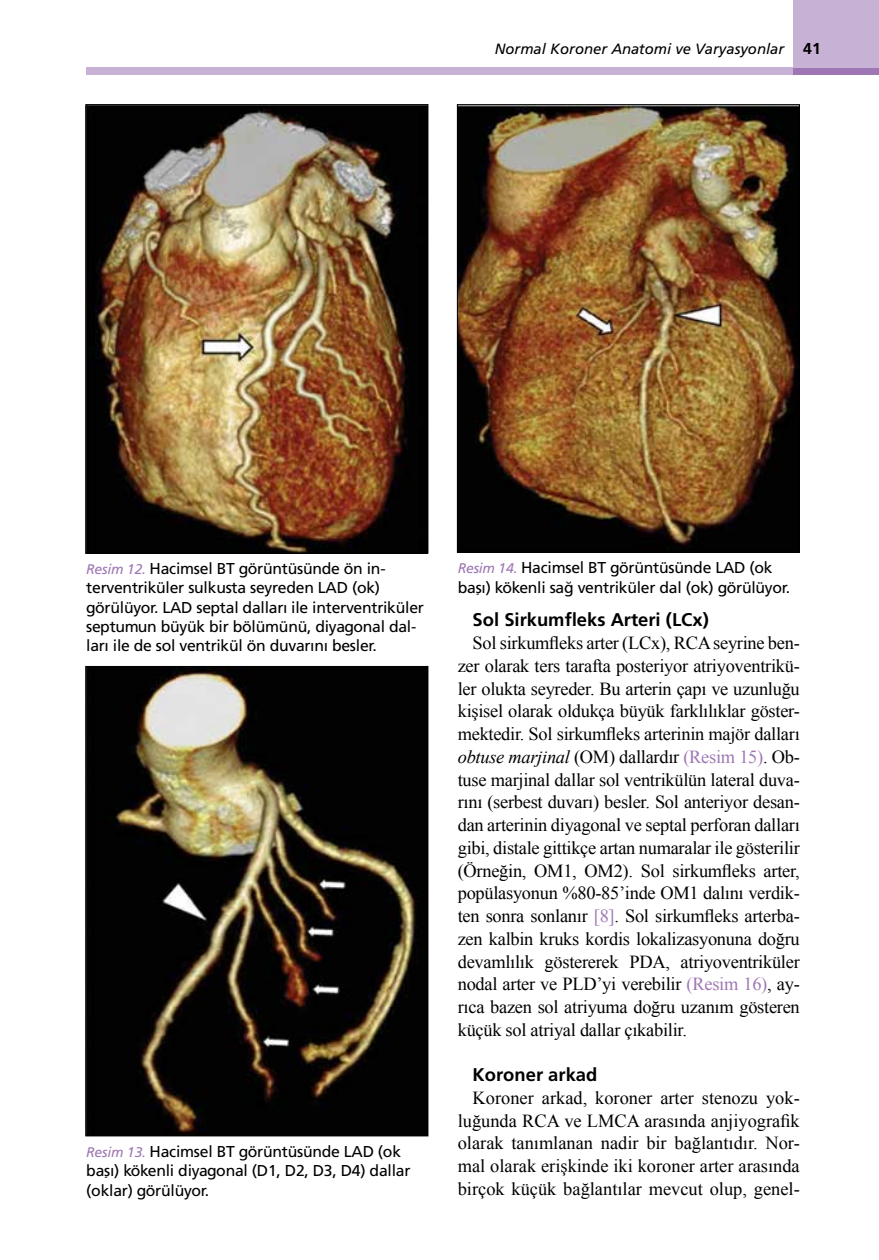
<style>
.page{position:relative;width:879px;height:1260px;background:#fff}
.page>*{position:absolute;margin:0;border:0;box-sizing:border-box;transform-origin:0 0}
.t1{font:18.38px/22.8px "Times New Roman";letter-spacing:-.01em;color:#000;text-align:justify}
.t2{font:18.38px "Frutiger Bold Tr";color:#000}
.t3{font:15.75px/19.2px "Frutiger Normal Tr";letter-spacing:-.015em;color:#000}
.t4{font:14.88px "Frutiger Italic Tr";color:#000}
.s1{font-family:"Frutiger Bold Tr";font-size:15.75px}
.s2{font-family:"Frutiger Italic Tr";font-size:14px;color:#9e76b4}
.s3{font-style:italic}
.s4{color:#9e76b4}
</style>
<div class="page">
<img style="left:88px;top:106px;width:338px;height:445px">
<div style="left:86px;top:104px;width:342px;height:449px;border:1px solid #000"></div>
<img style="left:88px;top:668px;width:338px;height:466px">
<div style="left:86px;top:666px;width:342px;height:470px;border:1px solid #000"></div>
<img style="left:459px;top:106px;width:338px;height:445px">
<div style="left:457px;top:104px;width:342px;height:449px;border:1px solid #000"></div>
<div style="left:792px;top:68px;width:86px;height:7px;background:#9e76b4"></div>
<div style="left:86px;top:68px;width:706px;height:7px;background:#c7b2d6"></div>
<div style="left:792px;top:0;width:86px;height:68px;background:#c7b2d6"></div>
<p class="t4" style="left:494px;top:40px;width:327px">Normal Koroner Anatomi ve Varyasyonlar <span class="s1">41</span></p>
<p class="t3" style="left:86px;top:559px;width:339px"><span class="s2">Resim 12.</span> Hacimsel BT görüntüsünde ön in&shy;terventriküler sulkusta seyreden LAD (ok) görülüyor. LAD septal dalları ile interventriküler septumun büyük bir bölümünü, diyagonal dal&shy;ları ile de sol ventrikül ön duvarını besler.</p>
<p class="t3" style="left:86px;top:1142px;width:325px"><span class="s2">Resim 13.</span> Hacimsel BT görüntüsünde LAD (ok başı) kökenli diyagonal (D1, D2, D3, D4) dallar (oklar) görülüyor.</p>
<p class="t3" style="left:457px;top:558px;width:333px"><span class="s2">Resim 14.</span> Hacimsel BT görüntüsünde LAD (ok başı) kökenli sağ ventriküler dal (ok) görülüyor.</p>
<p class="t2" style="left:472px;top:609px;width:237px">Sol Sirkumfleks Arteri (LCx)</p>
<p class="t1" style="left:457px;top:631px;width:343px;text-indent:15px">Sol sirkumfleks arter (LCx), RCA seyrine ben&shy;zer olarak ters tarafta posteriyor atriyoventrikü&shy;ler olukta seyreder. Bu arterin çapı ve uzunluğu kişisel olarak oldukça büyük farklılıklar göster&shy;mektedir. Sol sirkumfleks arterinin majör dalları <span class="s3">obtuse marjinal</span> (OM) dallardır <span class="s4">(Resim 15)</span>. Ob&shy;tuse marjinal dallar sol ventrikülün lateral duva&shy;rını (serbest duvarı) besler. Sol anteriyor desan&shy;dan arterinin diyagonal ve septal perforan dalları gibi, distale gittikçe artan numaralar ile gösterilir (Örneğin, OM1, OM2). Sol sirkumfleks arter, popülasyonun %80-85’inde OM1 dalını verdik&shy;ten sonra sonlanır <span class="s4">[8]</span>. Sol sirkumfleks arterba&shy;zen kalbin kruks kordis lokalizasyonuna doğru devamlılık göstererek PDA, atriyoventriküler nodal arter ve PLD’yi verebilir <span class="s4">(Resim 16)</span>, ay&shy;rıca bazen sol atriyuma doğru uzanım gösteren küçük sol atriyal dallar çıkabilir.</p>
<p class="t2" style="left:472px;top:1064px;width:126px">Koroner arkad</p>
<p class="t1" style="left:457px;top:1086px;width:343px;text-indent:15px">Koroner arkad, koroner arter stenozu yok&shy;luğunda RCA ve LMCA arasında anjiyografik olarak tanımlanan nadir bir bağlantıdır. Nor&shy;mal olarak erişkinde iki koroner arter arasında birçok küçük bağlantılar mevcut olup, genel-</p>
</div>
